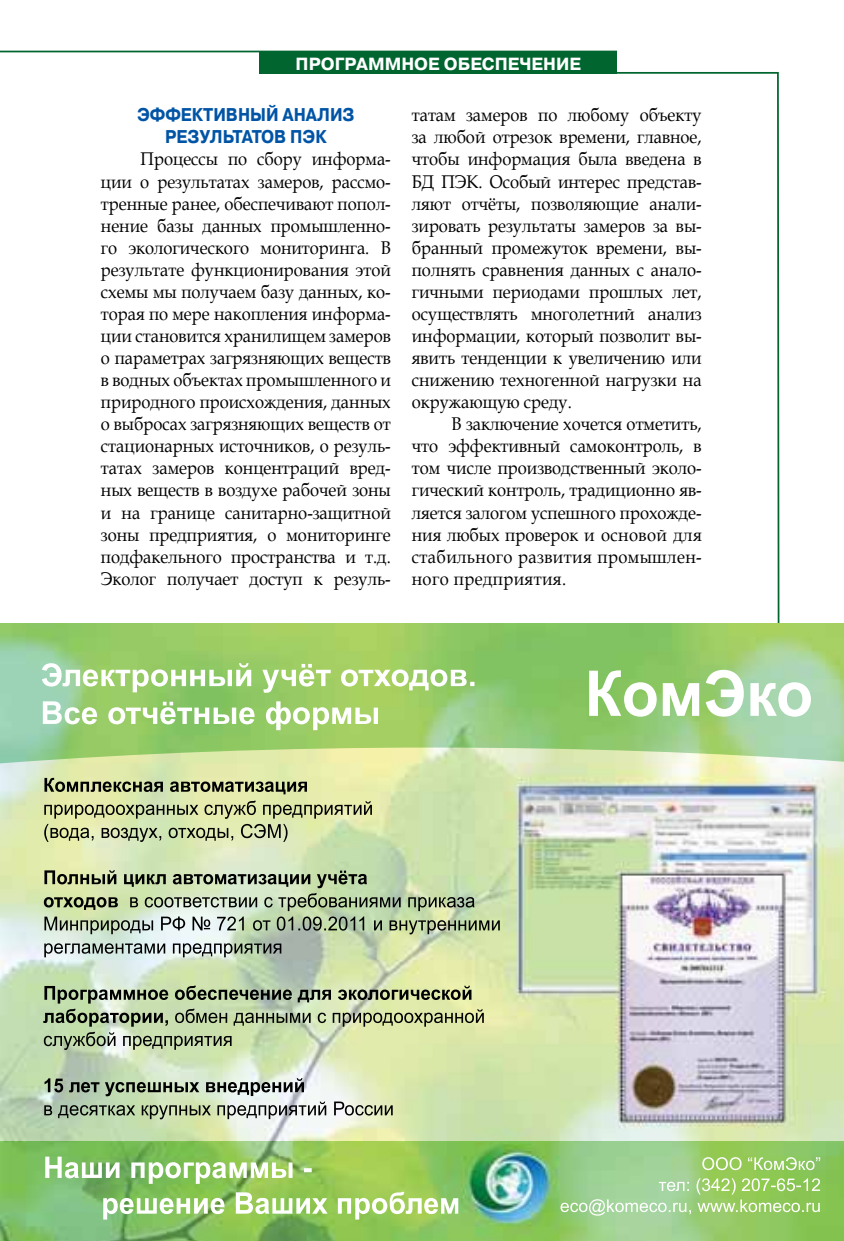
<style>
.page{position:relative;width:844px;height:1241px;background:#fff}
.page>*{position:absolute;margin:0;border:0;box-sizing:border-box;transform-origin:0 0}
.t1{font:18.38px/22.1px "Book Antiqua";color:#000;text-align:justify;scale:.9 1}
.t2{font:700 18.38px/22.1px "Pragmatica C";color:#0054a6;text-align:center;scale:.9 1}
.t3{font:700 17.5px "Pragmatica C";color:#fff}
</style>
<div class="page">
<div style="left:259px;top:51px;width:358px;height:23px;background:#00652e"></div>
<hr style="left:0;top:51px;width:617px;height:1px;background:#00652e">
<img style="left:0;top:623px;width:843px;height:124px">
<img style="left:0;top:747px;width:843px;height:394px">
<img style="left:0;top:1141px;width:843px;height:99px">
<img style="left:589px;top:669px;width:221px;height:47px">
<img style="left:42px;top:663px;width:405px;height:23px">
<img style="left:43px;top:701px;width:286px;height:29px">
<img style="left:44px;top:777px;width:230px;height:14px">
<img style="left:204px;top:800px;width:118px;height:18px">
<svg style="left:364px;top:801px;width:8px;height:13px"></svg>
<img style="left:44px;top:823px;width:243px;height:18px">
<img style="left:44px;top:870px;width:323px;height:14px">
<img style="left:288px;top:893px;width:59px;height:18px">
<img style="left:418px;top:896px;width:56px;height:15px">
<img style="left:172px;top:916px;width:192px;height:14px">
<img style="left:399px;top:920px;width:100px;height:14px">
<img style="left:105px;top:943px;width:127px;height:14px">
<img style="left:44px;top:985px;width:427px;height:14px">
<img style="left:66px;top:1008px;width:316px;height:18px">
<img style="left:394px;top:1008px;width:88px;height:18px">
<img style="left:86px;top:1031px;width:97px;height:18px">
<img style="left:45px;top:1077px;width:257px;height:18px">
<img style="left:227px;top:1101px;width:136px;height:17px">
<img style="left:364px;top:1104px;width:28px;height:11px">
<img style="left:45px;top:1156px;width:181px;height:27px">
<img style="left:236px;top:1191px;width:202px;height:28px">
<img style="left:702px;top:1156px;width:118px;height:13px">
<img style="left:658px;top:1181px;width:30px;height:9px">
<img style="left:696px;top:1177px;width:123px;height:17px">
<img style="left:589px;top:1198px;width:222px;height:17px">
<p class="t3" style="left:295px;top:54px;width:287px">программное обеспечение</p>
<p class="t2" style="left:137px;top:104px;width:243px">Эффективный анализ результатов ПЭК</p>
<p class="t1" style="left:101px;top:148px;width:323px;text-indent:40px">Процессы по сбору информа&shy;ции о результатах замеров, рассмо&shy;тренные ранее, обеспечивают попол&shy;нение базы данных промышленно&shy;го экологического мониторинга. В результате функционирования этой схемы мы получаем базу данных, ко&shy;торая по мере накопления информа&shy;ции становится хранилищем замеров о параметрах загрязняющих веществ в водных объектах промышленного и природного происхождения, данных о выбросах загрязняющих веществ от стационарных источников, о резуль&shy;татах замеров концентраций вред&shy;ных веществ в воздухе рабочей зоны и на границе санитарно-защитной зоны предприятия, о мониторинге подфакельного пространства и т.д.<br>Эколог получает доступ к резуль-</p>
<p class="t1" style="left:411px;top:104px;width:323px">татам замеров по любому объекту за любой отрезок времени, главное, чтобы информация была введена в БД ПЭК. Особый интерес представ&shy;ляют отчёты, позволяющие анали&shy;зировать результаты замеров за вы&shy;бранный промежуток времени, вы&shy;полнять сравнения данных с анало&shy;гичными периодами прошлых лет, осуществлять многолетний анализ информации, который позволит вы&shy;явить тенденции к увеличению или снижению техногенной нагрузки на окружающую среду.</p>
<p class="t1" style="left:411px;top:412px;width:323px;text-indent:40px">В заключение хочется отметить, что эффективный самоконтроль, в том числе производственный эколо&shy;гический контроль, традиционно яв&shy;ляется залогом успешного прохожде&shy;ния любых проверок и основой для стабильного развития промышлен&shy;ного предприятия.</p>
</div>
